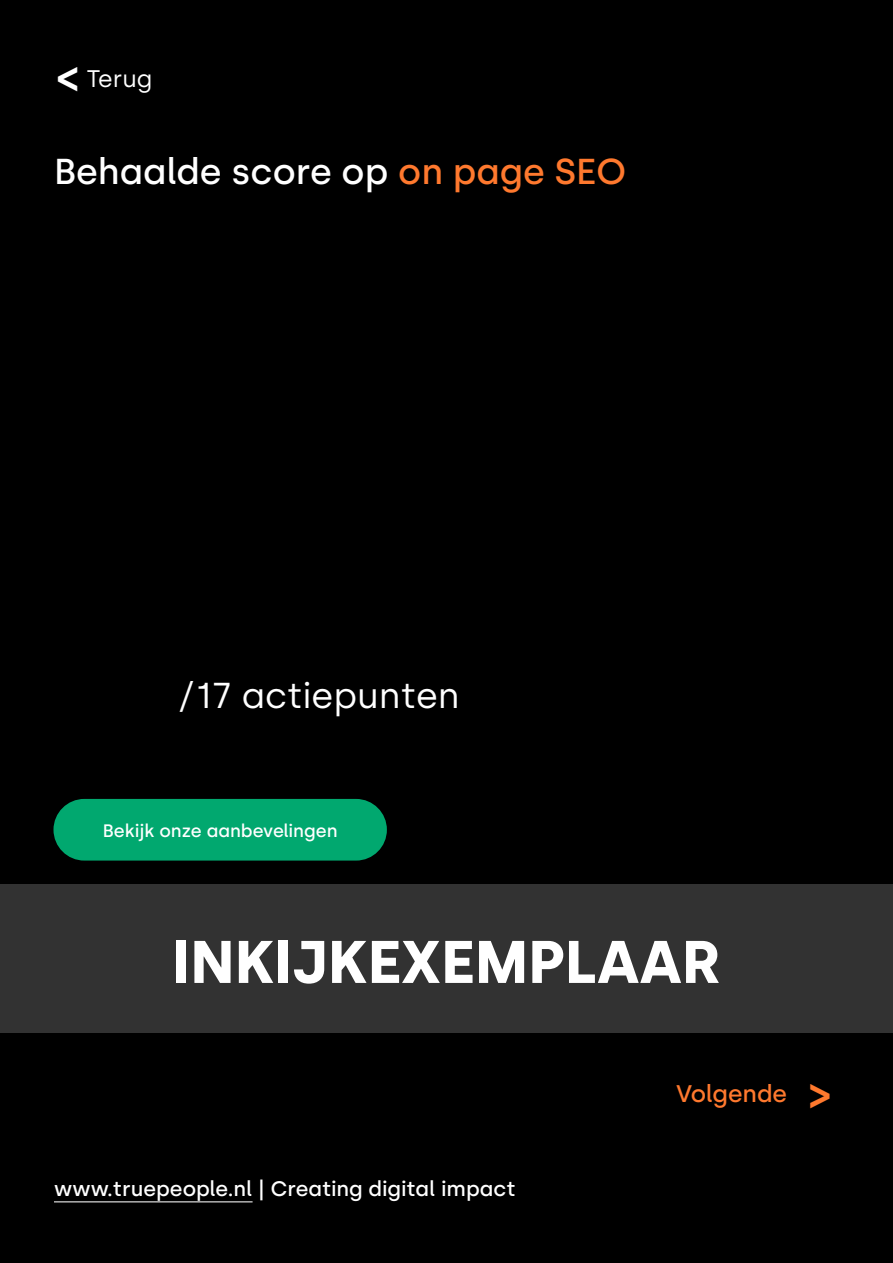
<style>
.page{position:relative;width:893px;height:1263px;background:#000}
.page>*{position:absolute;margin:0;border:0;box-sizing:border-box;transform-origin:0 0}
.t1{font:700 60px "Silka";color:#fff}
.t2{font:500 36px "Silka";color:#fff}
.t3{font:36px "Silka";color:#fff}
.t4{font:500 24px "Silka";color:#ff792e}
.t5{font:24px "Silka";color:#fff}
.t6{font:500 21px "Silka";color:#fff}
.t7{font:500 18px "Silka";color:#fff}
.s1{font-family:"Acumin Variable Concept";font-size:42px}
.s2{color:#ff792e}
.s3{font-family:"Acumin Variable Concept";font-weight:400;font-size:42px}
</style>
<div class="page">
<div style="left:53px;top:799px;width:334px;height:61px;background:#01a86f;border-radius:31px"></div>
<div style="left:0;top:884px;width:893px;height:149px;background:#323232"></div>
<hr style="left:54px;top:1201px;width:199px;height:1px;background:#fff">
<p class="t5" style="left:55px;top:64px;width:99px"><span class="s1">&lt;</span> Terug</p>
<h2 class="t2" style="left:54px;top:150px;width:574px">Behaalde score op <span class="s2">on page SEO</span></h2>
<h2 class="t3" style="left:178px;top:674px;width:283px">/17 actiepunten</h2>
<p class="t7" style="left:103px;top:820px;width:236px">Bekijk onze aanbevelingen</p>
<h1 class="t1" style="left:173px;top:926px;width:550px">INKIJKEXEMPLAAR</h1>
<p class="t6" style="left:54px;top:1176px;width:463px">www.truepeople.nl | Creating digital impact</p>
<p class="t4" style="left:676px;top:1080px;width:158px">Volgende <span class="s3">&gt;</span></p>
</div>
